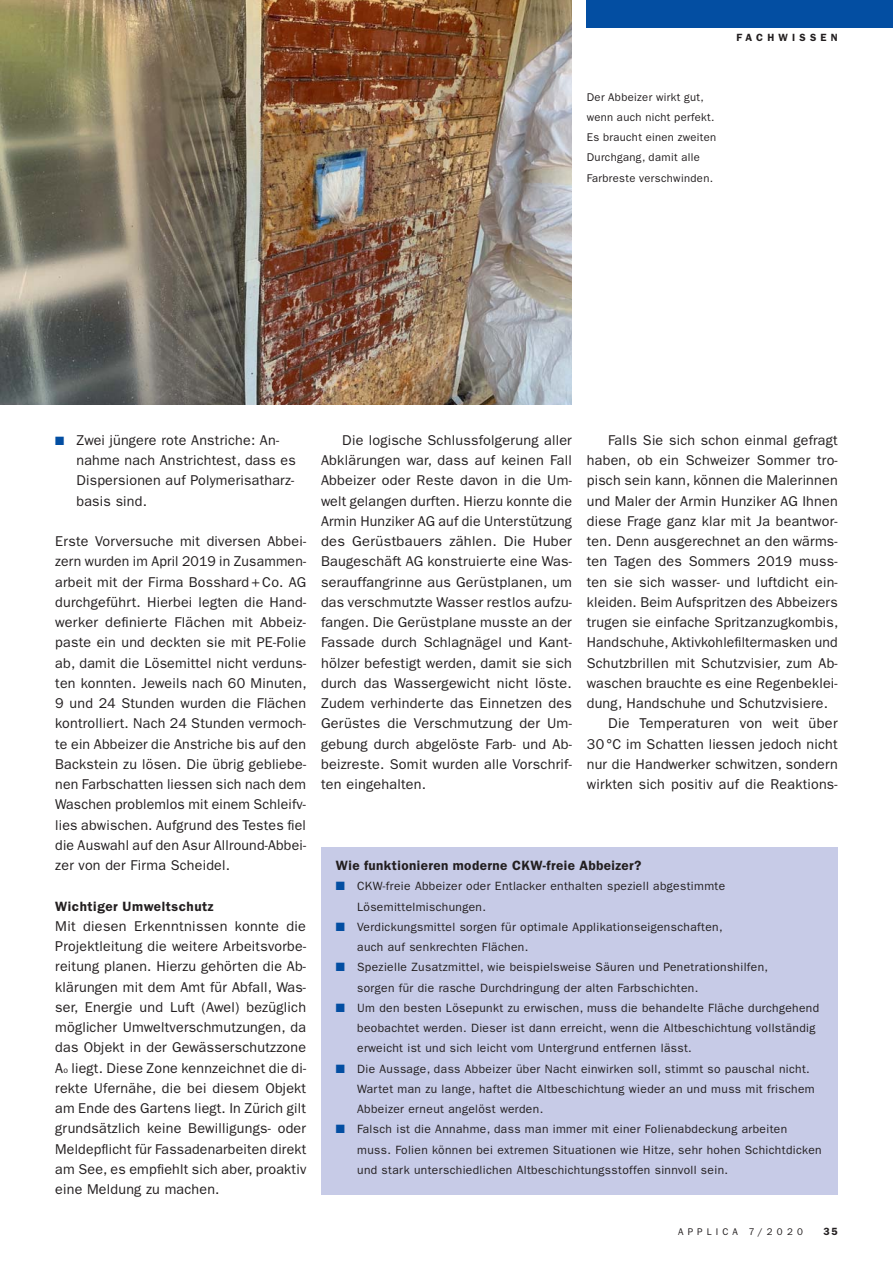
<style>
.page{position:relative;width:893px;height:1263px;background:#fff}
.page>*{position:absolute;margin:0;border:0;box-sizing:border-box;transform-origin:0 0}
.t1{font:14.25px/20.2px "ITC Franklin Gothic Std";letter-spacing:.015em;color:#231f20;text-align:justify}
.t2{font:600 13.5px "ITC Franklin Gothic Std";letter-spacing:.03em;color:#231f20}
.t3{font:12px/20.2px "ITC Franklin Gothic Std";letter-spacing:.03em;color:#231f20}
.t4{font:11.25px/20.2px "ITC Franklin Gothic Std";letter-spacing:.03em;color:#231f20}
.t5{font:600 10.5px "ITC Franklin Gothic Std";letter-spacing:.4em;color:#231f20}
.t6{font:9.75px "ITC Franklin Gothic Std";letter-spacing:.42em;color:#231f20}
.s1{color:#034ea2}
.s2{font-size:8.55px}
</style>
<div class="page">
<div style="left:587px;top:0;width:306px;height:28px;background:#034ea2"></div>
<img style="left:0;top:0;width:572px;height:404px">
<div style="left:321px;top:848px;width:517px;height:347px;background:#c7cbe7"></div>
<p class="t4" style="left:587px;top:88px;width:131px">Der Abbeizer wirkt gut, wenn auch nicht perfekt.<br>Es braucht einen zweiten<br>Durchgang, damit alle<br>Farbreste verschwinden.</p>
<p class="t5" style="left:736px;top:34px;width:103px">FACHWISSEN</p>
<p class="t1" style="left:76px;top:431px;width:221px;text-align:left;text-indent:-21px"><span class="s1">■</span> Zwei jüngere rote Anstriche: An&shy;nahme nach Anstrichtest, dass es<br>Dispersionen auf Polymerisat harz&shy;basis sind.</p>
<p class="t1" style="left:55px;top:532px;width:253px">Erste Vorversuche mit diversen Abbei&shy;zern wurden im April 2019 in Zusammen&shy;arbeit mit der Firma Bosshard + Co. AG durchgeführt. Hierbei legten die Hand&shy;werker definierte Flächen mit Abbeiz&shy;paste ein und deckten sie mit PE-Folie ab, damit die Lösemittel nicht verduns&shy;ten konnten. Jeweils nach 60 Minuten, 9 und 24 Stunden wurden die Flächen kontrolliert. Nach 24 Stunden vermoch&shy;te ein Abbeizer die Anstriche bis auf den Backstein zu lösen. Die übrig gebliebe&shy;nen Farbschatten liessen sich nach dem Waschen problemlos mit einem Schleifv&shy;lies abwischen. Aufgrund des Testes fiel die Auswahl auf den Asur Allround-Abbei&shy;zer von der Firma Scheidel.</p>
<p class="t2" style="left:55px;top:901px;width:160px">Wichtiger Umweltschutz</p>
<p class="t1" style="left:55px;top:917px;width:252px">Mit diesen Erkenntnissen konnte die Projektleitung die weitere Arbeitsvorbe&shy;reitung planen. Hierzu gehörten die Ab&shy;klärungen mit dem Amt für Abfall, Was&shy;ser, Energie und Luft (Awel) bezüglich möglicher Umweltverschmutzungen, da das Objekt in der Gewässerschutzzone A<span class="s2">o</span> liegt. Diese Zone kennzeichnet die di&shy;rekte Ufernähe, die bei diesem Objekt am Ende des Gartens liegt. In Zürich gilt grundsätzlich keine Bewilligungs- oder Meldepflicht für Fassadenarbeiten direkt am See, es empfiehlt sich aber, proaktiv eine Meldung zu machen.</p>
<p class="t1" style="left:321px;top:431px;width:253px;text-indent:21px">Die logische Schlussfolgerung aller Abklärungen war, dass auf keinen Fall Abbeizer oder Reste davon in die Um&shy;welt gelangen durften. Hierzu konnte die Armin Hunziker AG auf die Unterstützung des Gerüstbauers zählen. Die Huber Baugeschäft AG konstruierte eine Was&shy;serauffangrinne aus Gerüstplanen, um das verschmutzte Wasser restlos aufzu&shy;fangen. Die Gerüstplane musste an der Fassade durch Schlagnägel und Kant&shy;hölzer befestigt werden, damit sie sich durch das Wassergewicht nicht löste.<br>Zudem verhinderte das Einnetzen des Gerüstes die Verschmutzung der Um&shy;gebung durch abgelöste Farb- und Ab&shy;beizreste. Somit wurden alle Vorschrif&shy;ten eingehalten.</p>
<p class="t1" style="left:608px;top:431px;width:231px">Falls Sie sich schon einmal gefragt</p>
<p class="t1" style="left:587px;top:451px;width:252px">haben, ob ein Schweizer Sommer tro-</p>
<p class="t1" style="left:587px;top:471px;width:252px">pisch sein kann, können die Malerinnen</p>
<p class="t1" style="left:587px;top:492px;width:252px">und Maler der Armin Hunziker AG Ihnen</p>
<p class="t1" style="left:587px;top:512px;width:252px">diese Frage ganz klar mit Ja beantwor-</p>
<p class="t1" style="left:587px;top:532px;width:252px">ten. Denn ausgerechnet an den wärms-</p>
<p class="t1" style="left:587px;top:552px;width:252px">ten Tagen des Sommers 2019 muss-</p>
<p class="t1" style="left:587px;top:573px;width:252px">ten sie sich wasser- und luftdicht ein-</p>
<p class="t1" style="left:587px;top:593px;width:252px">kleiden. Beim Aufspritzen des Abbeizers</p>
<p class="t1" style="left:587px;top:613px;width:253px">trugen sie einfache Spritzanzugkombis,</p>
<p class="t1" style="left:587px;top:633px;width:252px">Handschuhe, Aktivkohlefiltermasken und</p>
<p class="t1" style="left:587px;top:654px;width:252px">Schutzbrillen mit Schutzvisier, zum Ab-</p>
<p class="t1" style="left:587px;top:674px;width:252px">waschen brauchte es eine Regenbeklei-</p>
<p class="t1" style="left:587px;top:694px;width:243px">dung, Handschuhe und Schutzvisiere.</p>
<p class="t1" style="left:608px;top:714px;width:231px">Die Temperaturen von weit über</p>
<p class="t1" style="left:587px;top:735px;width:252px">30 °C im Schatten liessen jedoch nicht</p>
<p class="t1" style="left:587px;top:755px;width:252px">nur die Handwerker schwitzen, sondern</p>
<p class="t1" style="left:587px;top:775px;width:252px">wirkten sich positiv auf die Reaktions-</p>
<p class="t2" style="left:336px;top:861px;width:307px">Wie funktionieren moderne CKW-freie Abbeizer?</p>
<p class="t3" style="left:357px;top:877px;width:370px;text-indent:-21px"><span class="s1">■</span> CKW-freie Abbeizer oder Entlacker enthalten speziell abgestimmte<br>Lösemittel mischungen.</p>
<p class="t3" style="left:357px;top:918px;width:367px;text-indent:-21px"><span class="s1">■</span> Verdickungsmittel sorgen für optimale Applikationseigenschaften, auch auf senkrechten Flächen.</p>
<p class="t3" style="left:357px;top:958px;width:412px;text-indent:-21px"><span class="s1">■</span> Spezielle Zusatzmittel, wie beispielsweise Säuren und Penetrationshilfen, sorgen für die rasche Durchdringung der alten Farbschichten.</p>
<p class="t3" style="left:357px;top:999px;width:464px;text-indent:-21px"><span class="s1">■</span> Um den besten Lösepunkt zu erwischen, muss die behandelte Fläche durchgehend beobachtet werden. Dieser ist dann erreicht, wenn die Altbeschichtung vollständig erweicht ist und sich leicht vom Untergrund entfernen lässt.</p>
<p class="t3" style="left:357px;top:1059px;width:459px;text-indent:-21px"><span class="s1">■</span> Die Aussage, dass Abbeizer über Nacht einwirken soll, stimmt so pauschal nicht.<br>Wartet man zu lange, haftet die Altbeschichtung wieder an und muss mit frischem<br>Abbeizer erneut angelöst werden.</p>
<p class="t3" style="left:357px;top:1120px;width:466px;text-indent:-21px"><span class="s1">■</span> Falsch ist die Annahme, dass man immer mit einer Folienabdeckung arbeiten muss. Folien können bei extremen Situationen wie Hitze, sehr hohen Schichtdicken und stark unterschiedlichen Altbeschichtungsstoffen sinnvoll sein.</p>
<p class="t6" style="left:678px;top:1228px;width:126px">APPLICA 7/2020</p>
<p class="t5" style="left:823px;top:1227px;width:16px">35</p>
</div>
